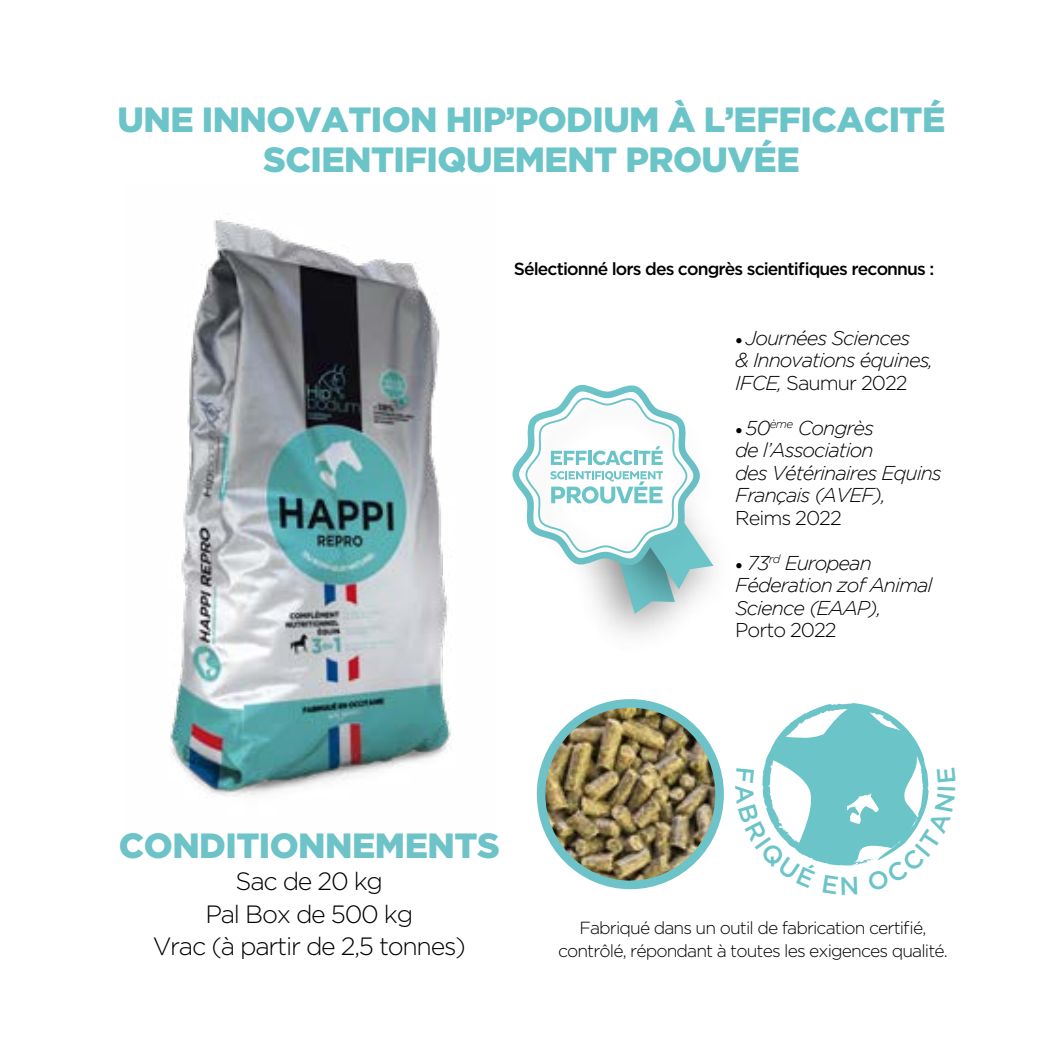
<style>
.page{position:relative;width:1063px;height:1063px;background:#fff}
.page>*{position:absolute;margin:0;border:0;box-sizing:border-box;transform-origin:0 0}
.t1{font:900 35px/40px "Gotham";letter-spacing:-.015em;color:#6bc4c8;text-align:center}
.t2{font:900 35px "Gotham";letter-spacing:-.015em;color:#6dc3c7}
.t3{font:300 25px/32.5px "Gotham";letter-spacing:-.05em;color:#000;text-align:center}
.t4{font:italic 300 20px/22.5px "Gotham";letter-spacing:-.05em;color:#000}
.t5{font:300 20px "Gotham";letter-spacing:-.05em;color:#000}
.t6{font:300 17.5px/22.5px "Gotham";letter-spacing:-.05em;color:#000;text-align:center}
.t7{font:500 17.5px "Gotham";letter-spacing:-.05em;color:#000}
.s1{font-family:"Minion Pro";font-weight:400;font-style:normal}
.s2{font-style:normal}
</style>
<div class="page">
<img style="left:170px;top:217px;width:281px;height:579px">
<svg style="left:512px;top:385px;width:209px;height:229px"></svg>
<img style="left:541px;top:703px;width:179px;height:182px">
<div style="left:537px;top:699px;width:187px;height:190px;border:9px solid #6dc3c7;border-radius:50%"></div>
<svg style="left:762px;top:703px;width:167px;height:163px"></svg>
<h1 class="t1" style="left:118px;top:99px;width:829px">UNE INNOVATION HIP’PODIUM À L’EFFICACITÉ<br>SCIENTIFIQUEMENT PROUVÉE</h1>
<p class="t7" style="left:514px;top:259px;width:422px">Sélectionné lors des congrès scientifiques reconnus :</p>
<p class="t4" style="left:735px;top:327px;width:199px"><span class="s1">•</span> Journées Sciences<br>&amp; Innovations équines,<br>IFCE, <span class="s2">Saumur 2022</span></p>
<p class="t4" style="left:735px;top:417px;width:208px"><span class="s1">•</span> 50<sup>ème</sup> Congrès<br>de l’Association<br>des Vétérinaires Equins<br>Français (AVEF),</p>
<p class="t5" style="left:735px;top:507px;width:108px">Reims 2022</p>
<p class="t4" style="left:735px;top:552px;width:199px"><span class="s1">•</span> 73<sup>rd</sup> European<br>Féderation zof Animal<br>Science (EAAP),</p>
<p class="t5" style="left:735px;top:619px;width:103px">Porto 2022</p>
<h1 class="t2" style="left:119px;top:825px;width:382px">CONDITIONNEMENTS</h1>
<p class="t3" style="left:153px;top:865px;width:315px">Sac de 20 kg<br>Pal Box de 500 kg<br>Vrac (à partir de 2,5 tonnes)</p>
<p class="t6" style="left:558px;top:917px;width:391px">Fabriqué dans un outil de fabrication certifié, contrôlé, répondant à toutes les exigences qualité.</p>
</div>
